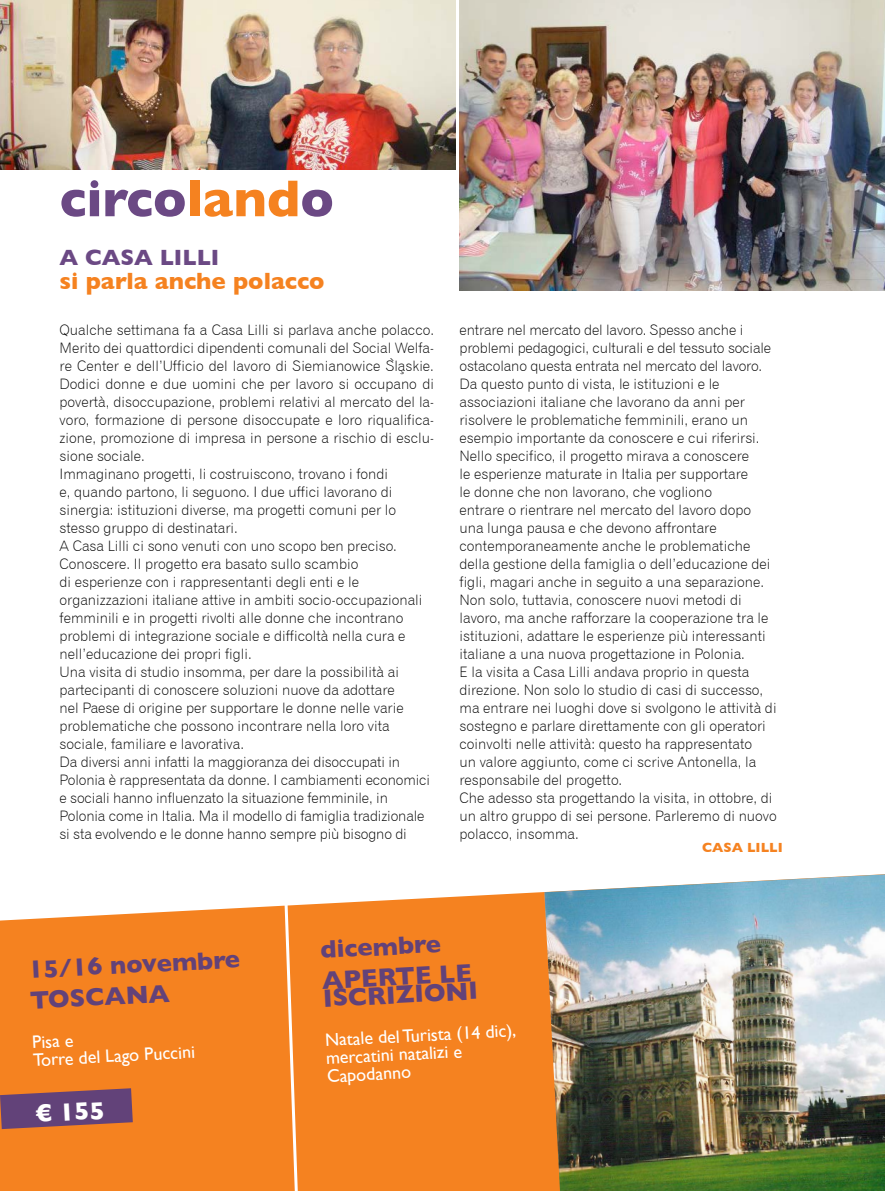
<style>
.page{position:relative;width:885px;height:1191px;background:#fff}
.page>*{position:absolute;margin:0;border:0;box-sizing:border-box;transform-origin:0 0}
.t1{font:700 52.5px "Gill Sans";color:#6b4984}
.t2{font:700 25.5px/18px "Gill Sans";color:#624279}
.t3{font:700 25.5px "Gill Sans";color:#fff}
.t4{font:700 24px "Gill Sans";color:#f58220}
.t5{font:700 22.5px "Gill Sans";color:#6b4984}
.t6{font:18px "Gill Sans";color:#fff}
.Normale{font:14.4px/18px "Gothic 720 BT Light B";color:#000}
.base_-_linux_liberti{font:14.4px "Gothic 720 BT Light B";color:#000}
.Nessuna_spaziatura{font:700 13.5px "Gill Sans";color:#f58220}
.s1{color:#f58220}
</style>
<div class="page">
<div style="left:0;top:892px;width:544px;height:299px;background:#f58220"></div>
<img style="left:459px;top:0;width:425px;height:291px">
<img style="left:0;top:0;width:455px;height:170px">
<img style="left:544px;top:874px;width:340px;height:317px">
<svg style="left:0;top:1088px;width:133px;height:41px;background:#7c4d68"></svg>
<svg style="left:282px;top:892px;width:18px;height:299px"></svg>
<p class="t1" style="left:60px;top:168px;width:276px">circo<span class="s1">land</span>o</p>
<p class="t5" style="left:60px;top:244px;width:161px">A CASA LILLI</p>
<p class="t4" style="left:60px;top:267px;width:266px">si parla anche polacco</p>
<p class="Normale" style="left:60px;top:320px;width:376px;text-align:justify">Qualche settimana fa a Casa Lilli si parlava anche polacco.<br>Merito dei quattordici dipendenti comunali del Social Welfa&shy;re Center e dell’Ufficio del lavoro di Siemianowice Slçskie.<br>Dodici donne e due uomini che per lavoro si occupano di povertà, disoccupazione, problemi relativi al mercato del la&shy;voro, formazione di persone disoccupate e loro riqualifica&shy;zione, promozione di impresa in persone a rischio di esclu&shy;sione sociale.</p>
<p class="Normale" style="left:60px;top:464px;width:338px">Immaginano progetti, li costruiscono, trovano i fondi e, quando partono, li seguono. I due uffici lavorano di sinergia: istituzioni diverse, ma progetti comuni per lo stesso gruppo di destinatari.</p>
<p class="Normale" style="left:60px;top:536px;width:364px">A Casa Lilli ci sono venuti con uno scopo ben preciso.<br>Conoscere. Il progetto era basato sullo scambio<br>di esperienze con i rappresentanti degli enti e le organizzazioni italiane attive in ambiti socio-occupazionali femminili e in progetti rivolti alle donne che incontrano problemi di integrazione sociale e difficoltà nella cura e nell’educazione dei propri figli.</p>
<p class="Normale" style="left:60px;top:662px;width:345px">Una visita di studio insomma, per dare la possibilità ai partecipanti di conoscere soluzioni nuove da adottare nel Paese di origine per supportare le donne nelle varie problematiche che possono incontrare nella loro vita sociale, familiare e lavorativa.</p>
<p class="Normale" style="left:60px;top:752px;width:372px">Da diversi anni infatti la maggioranza dei disoccupati in Polonia è rappresentata da donne. I cambiamenti economici e sociali hanno influenzato la situazione femminile, in Polonia come in Italia. Ma il modello di famiglia tradizionale si sta evolvendo e le donne hanno sempre più bisogno di</p>
<p class="base_-_linux_liberti" style="left:398px;top:357px;width:9px">a</p>
<p class="Normale" style="left:459px;top:320px;width:313px">entrare nel mercato del lavoro. Spesso anche i problemi pedagogici, culturali e del tessuto sociale ostacolano questa entrata nel mercato del lavoro.</p>
<p class="Normale" style="left:459px;top:374px;width:301px">Da questo punto di vista, le istituzioni e le associazioni italiane che lavorano da anni per risolvere le problematiche femminili, erano un esempio importante da conoscere e cui riferirsi.</p>
<p class="Normale" style="left:459px;top:446px;width:312px">Nello specifico, il progetto mirava a conoscere<br>le esperienze maturate in Italia per supportare<br>le donne che non lavorano, che vogliono<br>entrare o rientrare nel mercato del lavoro dopo una lunga pausa e che devono affrontare contemporaneamente anche le problematiche della gestione della famiglia o dell’educazione dei figli, magari anche in seguito a una separazione.</p>
<p class="Normale" style="left:459px;top:590px;width:310px">Non solo, tuttavia, conoscere nuovi metodi di lavoro, ma anche rafforzare la cooperazione tra le istituzioni, adattare le esperienze più interessanti italiane a una nuova progettazione in Polonia.</p>
<p class="Normale" style="left:459px;top:662px;width:318px">E la visita a Casa Lilli andava proprio in questa direzione. Non solo lo studio di casi di successo, ma entrare nei luoghi dove si svolgono le attività di sostegno e parlare direttamente con gli operatori coinvolti nelle attività: questo ha rappresentato<br>un valore aggiunto, come ci scrive Antonella, la responsabile del progetto.</p>
<p class="Normale" style="left:459px;top:788px;width:319px">Che adesso sta progettando la visita, in ottobre, di un altro gruppo di sei persone. Parleremo di nuovo polacco, insomma.</p>
<p class="Nessuna_spaziatura" style="left:702px;top:839px;width:82px">CASA LILLI</p>
<p class="t2" style="left:28px;top:960px;width:213px;rotate:-3deg">15/16 novembre</p>
<p class="t2" style="left:30px;top:991px;width:141px;rotate:-3deg">TOSCANA</p>
<p class="t6" style="left:32px;top:1031px;width:43px;rotate:-3deg">Pisa e</p>
<p class="t6" style="left:33px;top:1049px;width:163px;rotate:-3deg">Torre del Lago Puccini</p>
<p class="t3" style="left:35px;top:1099px;width:70px;rotate:-3deg">€ 155</p>
<p class="t2" style="left:320px;top:940px;width:122px;rotate:-3deg">dicembre</p>
<p class="t2" style="left:321px;top:971px;width:156px;rotate:-3deg">APERTE LE<br>ISCRIZIONI</p>
<p class="t6" style="left:324px;top:1029px;width:193px;rotate:-3deg">Natale del Turista (14 dic),</p>
<p class="t6" style="left:325px;top:1047px;width:137px;rotate:-3deg">mercatini natalizi e</p>
<p class="t6" style="left:326px;top:1065px;width:85px;rotate:-3deg">Capodanno</p>
</div>
